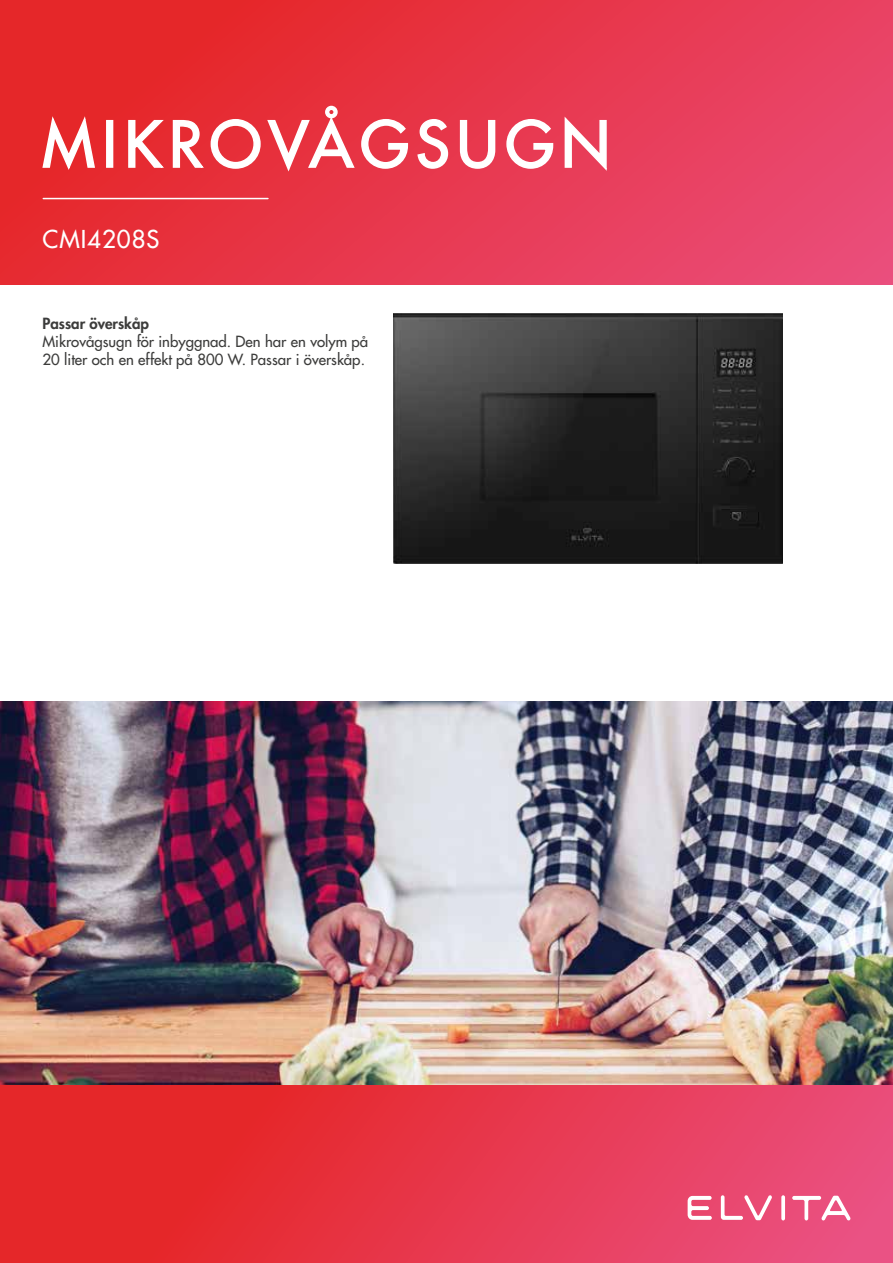
<style>
.page{position:relative;width:893px;height:1263px;background:#fff}
.page>*{position:absolute;margin:0;border:0;box-sizing:border-box;transform-origin:0 0}
.t1{font:500 61.5px "Futura Std";letter-spacing:.125em;color:#fff}
.t2{font:500 24px "Futura Std";letter-spacing:.04em;color:#fff}
.t3{font:500 15px/18px "Futura Std";color:#3c3c3b}
.t4{font:800 15px "Futura Std";color:#3c3c3b}
</style>
<div class="page">
<div style="left:0;top:1084px;width:893px;height:179px;background:linear-gradient(to right,#e4201a,#ea4f7d)"></div>
<div style="left:0;top:0;width:893px;height:285px;background:linear-gradient(to right,#e52526,#e94870)"></div>
<svg style="left:781px;top:1195px;width:4px;height:25px"></svg>
<svg style="left:688px;top:1196px;width:24px;height:24px"></svg>
<svg style="left:792px;top:1196px;width:59px;height:25px"></svg>
<svg style="left:721px;top:1195px;width:51px;height:25px"></svg>
<img style="left:0;top:702px;width:893px;height:382px">
<svg style="left:41px;top:114px;width:55px;height:56px"></svg>
<div style="left:106px;top:120px;width:7px;height:48px;border:2px solid #fff"></div>
<svg style="left:127px;top:119px;width:39px;height:50px"></svg>
<svg style="left:172px;top:105px;width:237px;height:68px"></svg>
<svg style="left:417px;top:118px;width:32px;height:52px"></svg>
<svg style="left:459px;top:119px;width:37px;height:51px"></svg>
<svg style="left:506px;top:118px;width:48px;height:52px"></svg>
<svg style="left:564px;top:115px;width:43px;height:58px"></svg>
<hr style="left:43px;top:198px;width:225px;height:1px;background:#fff">
<img style="left:393px;top:314px;width:389px;height:250px">
<h1 class="t1" style="left:43px;top:106px;width:569px">MIKROVÅGSUGN</h1>
<h2 class="t2" style="left:43px;top:224px;width:118px">CMI4208S</h2>
<p class="t4" style="left:43px;top:314px;width:108px">Passar överskåp</p>
<p class="t3" style="left:43px;top:333px;width:327px">Mikrovågsugn för inbyggnad. Den har en volym på<br>20 liter och en effekt på 800 W. Passar i överskåp.</p>
</div>
